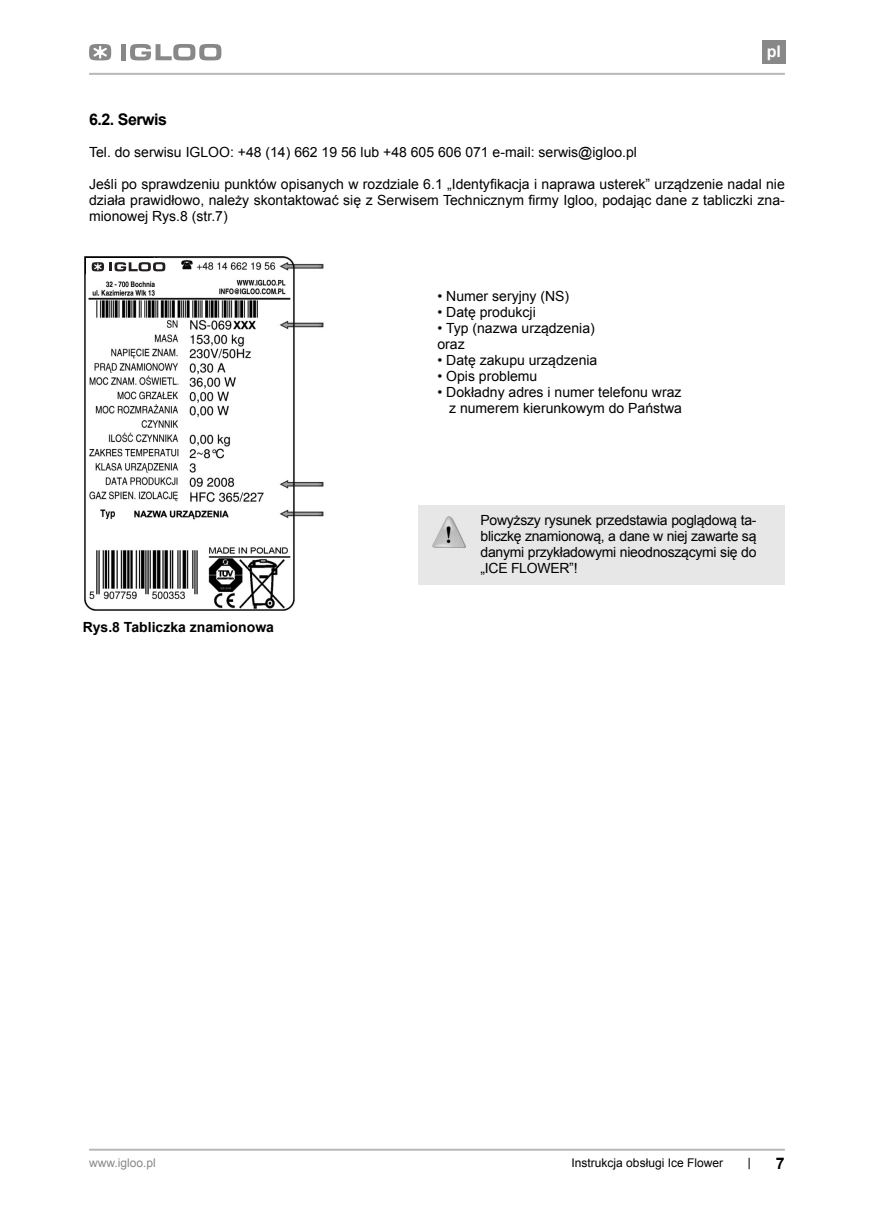
<style>
.page{position:relative;width:874px;height:1225px;background:#fff}
.page>*{position:absolute;margin:0;border:0;box-sizing:border-box;transform-origin:0 0}
.t1{font:700 16px "Arial";letter-spacing:-.03em;color:#000}
.t2{font:700 16px "Arial";color:#fff}
.t3{font:14px/16px "Arial";color:#000;text-align:justify}
.t4{font:700 14px "Arial";color:#000}
.t5{font:12px "Arial";color:#000}
.t6{font:12px "Arial";color:#888}
</style>
<div class="page">
<hr style="left:89px;top:73px;width:695px;height:2px;background:#b8b8b8">
<hr style="left:89px;top:1148px;width:695px;height:2px;background:#b8b8b8">
<div style="left:761px;top:40px;width:23px;height:23px;background:#888"></div>
<svg style="left:748px;top:1157px;width:1px;height:12px"></svg>
<svg style="left:89px;top:44px;width:22px;height:17px"></svg>
<div style="left:121px;top:44px;width:5px;height:16px;background:#888"></div>
<svg style="left:130px;top:44px;width:91px;height:17px"></svg>
<div style="left:418px;top:505px;width:366px;height:80px;background:#e7e7e7"></div>
<img style="left:432px;top:516px;width:33px;height:31px">
<img style="left:84px;top:256px;width:240px;height:354px">
<div style="left:86px;top:258px;width:75px;height:19px;background:#fff"></div>
<svg style="left:92px;top:262px;width:73px;height:9px"></svg>
<p class="t2" style="left:766px;top:42px;width:16px">pl</p>
<p class="t1" style="left:89px;top:110px;width:79px">6.2. Serwis</p>
<p class="t3" style="left:89px;top:144px;width:549px">Tel. do serwisu IGLOO: +48 (14) 662 19 56 lub +48 605 606 071 e-mail: serwis@igloo.pl</p>
<p class="t3" style="left:89px;top:176px;width:697px">Jeśli po sprawdzeniu punktów opisanych w rozdziale 6.1 „Identyfikacja i naprawa usterek” urządzenie nadal nie działa prawidłowo, należy skontaktować się z Serwisem Technicznym firmy Igloo, podając dane z tabliczki zna&shy;mionowej Rys.8 (str.7)</p>
<p class="t3" style="left:437px;top:288px;width:133px">• Numer seryjny (NS)</p>
<p class="t3" style="left:437px;top:304px;width:100px">• Datę produkcji</p>
<p class="t3" style="left:437px;top:320px;width:159px">• Typ (nazwa urządzenia) oraz</p>
<p class="t3" style="left:437px;top:352px;width:161px">• Datę zakupu urządzenia</p>
<p class="t3" style="left:437px;top:368px;width:101px">• Opis problemu</p>
<p class="t3" style="left:437px;top:384px;width:246px;text-align:right">• Dokładny adres i numer telefonu wraz z numerem kierunkowym do Państwa</p>
<p class="t4" style="left:83px;top:619px;width:193px">Rys.8 Tabliczka znamionowa</p>
<p class="t3" style="left:480px;top:512px;width:277px">Powyższy rysunek przedstawia poglądową ta&shy;bliczkę znamionową, a dane w niej zawarte są danymi przykładowymi nieodnoszącymi się do „ICE FLOWER”!</p>
<p class="t6" style="left:89px;top:1156px;width:68px">www.igloo.pl</p>
<p class="t5" style="left:571px;top:1156px;width:153px">Instrukcja obsługi Ice Flower</p>
<p class="t1" style="left:775px;top:1154px;width:10px">7</p>
</div>
